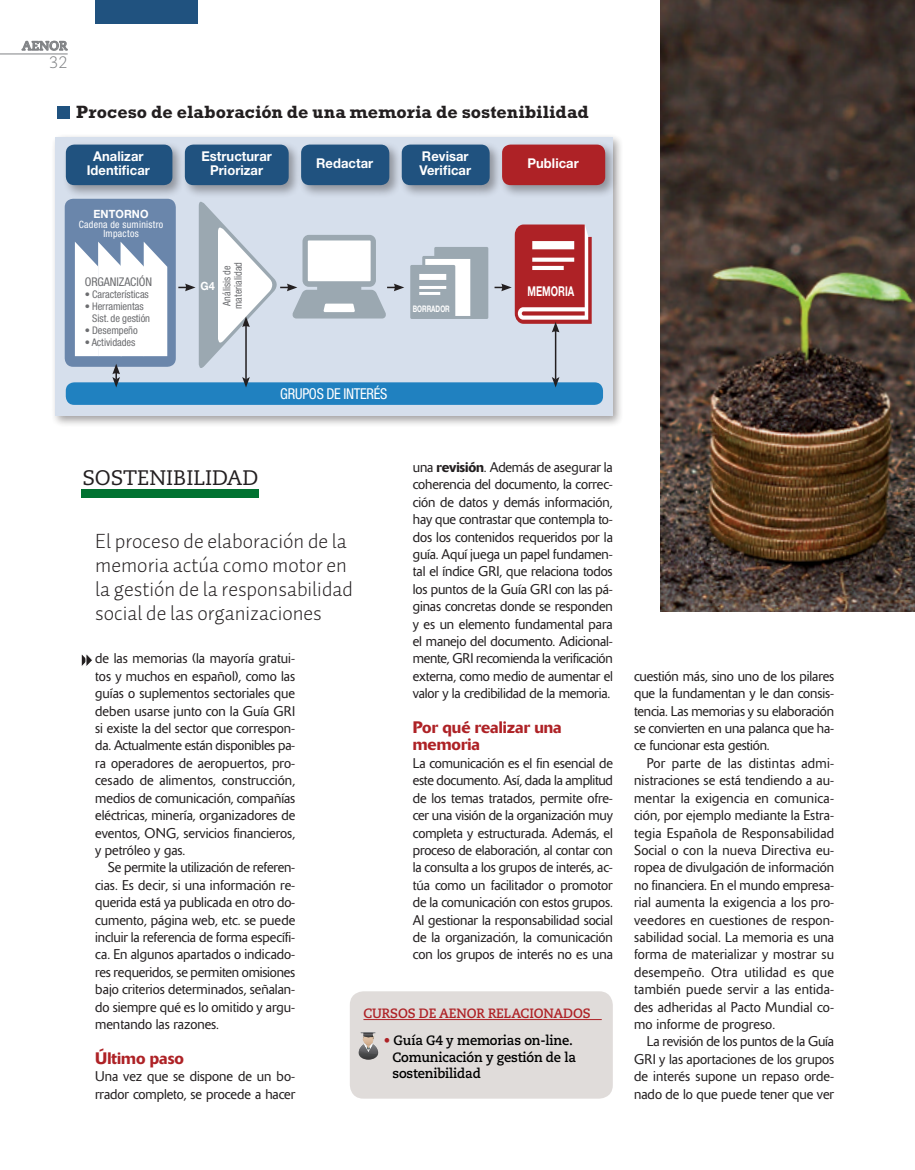
<style>
.page{position:relative;width:915px;height:1170px;background:#fff}
.page>*{position:absolute;margin:0;border:0;box-sizing:border-box;transform-origin:0 0}
._05_SUMARIO_TEMAS{font:21px/24px "Auto 1 Light LF";color:#231f20}
.t1{font:21px "Caecilia LT Std";color:#231f20}
.TIT_GRAFICAS{font:700 18px "Rockwell Std";color:#231f20}
._04_LADILLO{font:500 16.5px/17.4px "Delta";color:#ae2226}
.t2{font:300 16.5px "Caecilia LT Std";color:#808285}
._03_TEXTO_PANORAMA{font:condensed 15px "Helvetica Neue LT Std";letter-spacing:-.02em;color:#fff;scale:.96 1}
._04_TEXTO_CORRIDO{font:300 13.95px/17.4px "Delta";color:#231f20;text-align:justify}
._03_TEXTO_PANORAMA-2{font:700 13.5px "Helvetica Neue LT Std";letter-spacing:.005em;color:#fff;scale:.96 1}
.CARGO_OPINION{font:700 13.5px/16.5px "Caecilia LT Std";letter-spacing:-.01em;color:#000;scale:.96 1}
.CARGO_OPINION-2{font:700 13.5px "Caecilia LT Std";letter-spacing:-.01em;color:#ae2226;scale:.96 1}
._03_TEXTO_PANORAMA-3{font:700 13.5px "Helvetica Neue LT Std";letter-spacing:.005em;color:#fff;scale:.7 1}
.t3{font:700 12.75px "Caecilia LT Std";color:#808285}
.TEXTO_GRAFICAS{font:condensed 12px "Helvetica Neue LT Std";letter-spacing:-.005em;color:#6c6d70}
._03_TEXTO_PANORAMA-4{font:700 11.4px "Helvetica Neue LT Std";letter-spacing:.005em;color:#fff;scale:.96 1}
.TEXTO_GRAFICAS-2{font:condensed 10.5px/12px "Helvetica Neue LT Std";letter-spacing:-.005em;color:#6c6d70}
._03_TEXTO_PANORAMA-5{font:condensed 10.5px/11.4px "Helvetica Neue LT Std";letter-spacing:.005em;color:#6c6d70;text-align:center;scale:.96 1}
._03_TEXTO_PANORAMA-6{font:condensed 10.05px "Helvetica Neue LT Std";letter-spacing:.03em;color:#fff}
._03_TEXTO_PANORAMA-7{font:700 9px "Helvetica Neue LT Std";letter-spacing:.005em;color:#fff;scale:.7 1}
.s1{font-weight:500}
.s2{color:#ae2226}
</style>
<div class="page">
<img style="left:660px;top:0;width:254px;height:611px">
<svg style="left:22px;top:41px;width:46px;height:10px"></svg>
<hr style="left:0;top:54px;width:68px;height:1px;background:#808285">
<svg style="left:81px;top:654px;width:11px;height:12px"></svg>
<div style="left:81px;top:489px;width:177px;height:8px;background:#017231"></div>
<div style="left:350px;top:991px;width:262px;height:107px;background:#dbd6d4;border-radius:14px"></div>
<hr style="left:363px;top:1019px;width:238px;height:1px;background:#ae2226">
<svg style="left:358px;top:1032px;width:21px;height:27px"></svg>
<div style="left:57px;top:106px;width:13px;height:13px;background:#20527f"></div>
<div style="left:50px;top:132px;width:573px;height:295px;background:#231f20;opacity:.45"></div>
<div style="left:55px;top:137px;width:557px;height:279px;background:#d4deeb"></div>
<div style="left:65px;top:199px;width:111px;height:168px;background:#6a86ab;border-radius:9px"></div>
<div style="left:66px;top:382px;width:537px;height:23px;background:#2081c0;border-radius:9px"></div>
<div style="left:62px;top:140px;width:123px;height:58px;background:#231f20;opacity:.4"></div>
<div style="left:66px;top:144px;width:106px;height:41px;background:#20527f;border-radius:9px"></div>
<div style="left:181px;top:140px;width:120px;height:58px;background:#231f20;opacity:.4"></div>
<div style="left:185px;top:144px;width:103px;height:41px;background:#20527f;border-radius:9px"></div>
<div style="left:297px;top:140px;width:105px;height:58px;background:#231f20;opacity:.4"></div>
<div style="left:301px;top:144px;width:88px;height:41px;background:#20527f;border-radius:9px"></div>
<div style="left:397px;top:140px;width:105px;height:58px;background:#231f20;opacity:.4"></div>
<div style="left:401px;top:144px;width:88px;height:41px;background:#20527f;border-radius:9px"></div>
<div style="left:498px;top:140px;width:119px;height:58px;background:#231f20;opacity:.4"></div>
<div style="left:502px;top:144px;width:103px;height:41px;background:#ae2226;border-radius:9px"></div>
<svg style="left:112px;top:364px;width:8px;height:23px"></svg>
<svg style="left:75px;top:242px;width:92px;height:114px;background:#eff2f6"></svg>
<svg style="left:410px;top:247px;width:78px;height:72px;background:#b7c1c8"></svg>
<div style="left:412px;top:307px;width:37px;height:7px;background:#9ba8b1"></div>
<svg style="left:178px;top:202px;width:226px;height:185px"></svg>
<hr style="left:554px;top:330px;width:2px;height:49px;background:#231f20">
<svg style="left:551px;top:377px;width:8px;height:10px"></svg>
<svg style="left:494px;top:224px;width:97px;height:108px"></svg>
<div style="left:96px;top:0;width:102px;height:23px;background:#20527f"></div>
<p class="t3" style="left:22px;top:38px;width:47px">AENOR</p>
<p class="t2" style="left:49px;top:53px;width:20px">32</p>
<p class="TIT_GRAFICAS" style="left:76px;top:102px;width:513px">Proceso de elaboración de una memoria de sostenibilidad</p>
<p class="_03_TEXTO_PANORAMA-2" style="left:93px;top:148px;width:54px">Analizar</p>
<p class="_03_TEXTO_PANORAMA-2" style="left:87px;top:162px;width:67px">Identificar</p>
<p class="_03_TEXTO_PANORAMA-4" style="left:93px;top:207px;width:59px">ENTORNO</p>
<p class="_03_TEXTO_PANORAMA-6" style="left:79px;top:219px;width:86px">Cadena de suministro</p>
<p class="_03_TEXTO_PANORAMA-6" style="left:103px;top:228px;width:37px">Impactos</p>
<p class="TEXTO_GRAFICAS" style="left:85px;top:275px;width:69px">ORGANIZACIÓN</p>
<p class="TEXTO_GRAFICAS-2" style="left:85px;top:288px;width:66px">• Características</p>
<p class="TEXTO_GRAFICAS-2" style="left:92px;top:300px;width:59px;text-indent:-7px">• Herramientas<br>Sist. de gestión</p>
<p class="TEXTO_GRAFICAS-2" style="left:85px;top:324px;width:55px">• Desempeño</p>
<p class="TEXTO_GRAFICAS-2" style="left:85px;top:336px;width:52px">• Actividades</p>
<p class="_03_TEXTO_PANORAMA-2" style="left:201px;top:148px;width:75px">Estructurar</p>
<p class="_03_TEXTO_PANORAMA-2" style="left:210px;top:162px;width:57px">Priorizar</p>
<p class="_03_TEXTO_PANORAMA-4" style="left:200px;top:278px;width:16px">G4</p>
<p class="_03_TEXTO_PANORAMA-5" style="left:221px;top:309px;width:50px;rotate:-90deg">Análisis de materialidad</p>
<p class="_03_TEXTO_PANORAMA-2" style="left:316px;top:155px;width:61px">Redactar</p>
<p class="_03_TEXTO_PANORAMA-2" style="left:422px;top:148px;width:50px">Revisar</p>
<p class="_03_TEXTO_PANORAMA-2" style="left:419px;top:162px;width:55px">Verificar</p>
<p class="_03_TEXTO_PANORAMA-7" style="left:412px;top:304px;width:54px">BORRADOR</p>
<p class="_03_TEXTO_PANORAMA-2" style="left:527px;top:155px;width:55px">Publicar</p>
<p class="_03_TEXTO_PANORAMA-3" style="left:527px;top:282px;width:69px">MEMORIA</p>
<p class="_03_TEXTO_PANORAMA" style="left:280px;top:385px;width:113px">GRUPOS DE INTERÉS</p>
<p class="t1" style="left:82px;top:465px;width:177px">SOSTENIBILIDAD</p>
<p class="_05_SUMARIO_TEMAS" style="left:95px;top:529px;width:259px">El proceso de elaboración de la memoria actúa como motor en la gestión de la responsabilidad social de las organizaciones</p>
<p class="_04_TEXTO_CORRIDO" style="left:95px;top:650px;width:201px">de las memorias (la mayoría gratui&shy;tos y muchos en español), como las guías o suplementos sectoriales que deben usarse junto con la Guía GRI si existe la del sector que correspon&shy;da. Actualmente están disponibles pa&shy;ra operadores de aeropuertos, pro&shy;cesado de alimentos, construcción, medios de comunicación, compañías eléctricas, minería, organizadores de eventos, ONG, servicios financieros, y petróleo y gas.</p>
<p class="_04_TEXTO_CORRIDO" style="left:95px;top:858px;width:201px;text-indent:13px">Se permite la utilización de referen&shy;cias. Es decir, si una información re&shy;querida está ya publicada en otro do&shy;cumento, página web, etc. se puede incluir la referencia de forma específi&shy;ca. En algunos apartados o indicado&shy;res requeridos, se permiten omisiones bajo criterios determinados, señalan&shy;do siempre qué es lo omitido y argu&shy;mentando las razones.</p>
<p class="_04_LADILLO" style="left:95px;top:1049px;width:90px">Último paso</p>
<p class="_04_TEXTO_CORRIDO" style="left:95px;top:1067px;width:201px">Una vez que se dispone de un bo&shy;rrador completo, se procede a hacer</p>
<p class="_04_TEXTO_CORRIDO" style="left:412px;top:458px;width:201px">una <span class="s1">revisión</span>. Además de asegurar la coherencia del documento, la correc&shy;ción de datos y demás información, hay que contrastar que contempla to&shy;dos los contenidos requeridos por la guía. Aquí juega un papel fundamen&shy;tal el índice GRI, que relaciona todos los puntos de la Guía GRI con las pá&shy;ginas concretas donde se responden y es un elemento fundamental para el manejo del documento. Adicional&shy;mente, GRI recomienda la verificación externa, como medio de aumentar el valor y la credibilidad de la memoria.</p>
<p class="_04_LADILLO" style="left:412px;top:718px;width:150px">Por qué realizar una memoria</p>
<p class="_04_TEXTO_CORRIDO" style="left:412px;top:754px;width:201px">La comunicación es el fin esencial de este documento. Así, dada la amplitud de los temas tratados, permite ofre&shy;cer una visión de la organización muy completa y estructurada. Además, el proceso de elaboración, al contar con la consulta a los grupos de interés, ac&shy;túa como un facilitador o promotor de la comunicación con estos grupos.<br>Al gestionar la responsabilidad social de la organización, la comunicación con los grupos de interés no es una</p>
<p class="CARGO_OPINION-2" style="left:363px;top:1005px;width:238px">CURSOS DE AENOR RELACIONADOS</p>
<p class="CARGO_OPINION" style="left:392px;top:1032px;width:193px;text-indent:-9px"><span class="s2">•</span> Guía G4 y memorias on-line.<br>Comunicación y gestión de la sostenibilidad</p>
<p class="_04_TEXTO_CORRIDO" style="left:634px;top:667px;width:201px">cuestión más, sino uno de los pilares que la fundamentan y le dan consis&shy;tencia. Las memorias y su elaboración se convierten en una palanca que ha&shy;ce funcionar esta gestión.</p>
<p class="_04_TEXTO_CORRIDO" style="left:634px;top:754px;width:201px;text-indent:13px">Por parte de las distintas admi&shy;nistraciones se está tendiendo a au&shy;mentar la exigencia en comunica&shy;ción, por ejemplo mediante la Estra&shy;tegia Española de Responsabilidad Social o con la nueva Directiva eu&shy;ropea de divulgación de información no financiera. En el mundo empresa&shy;rial aumenta la exigencia a los pro&shy;veedores en cuestiones de respon&shy;sabilidad social. La memoria es una forma de materializar y mostrar su desempeño. Otra utilidad es que también puede servir a las entida&shy;des adheridas al Pacto Mundial co&shy;mo informe de progreso.</p>
<p class="_04_TEXTO_CORRIDO" style="left:634px;top:1032px;width:201px;text-indent:13px">La revisión de los puntos de la Guía GRI y las aportaciones de los grupos de interés supone un repaso orde&shy;nado de lo que puede tener que ver</p>
</div>
